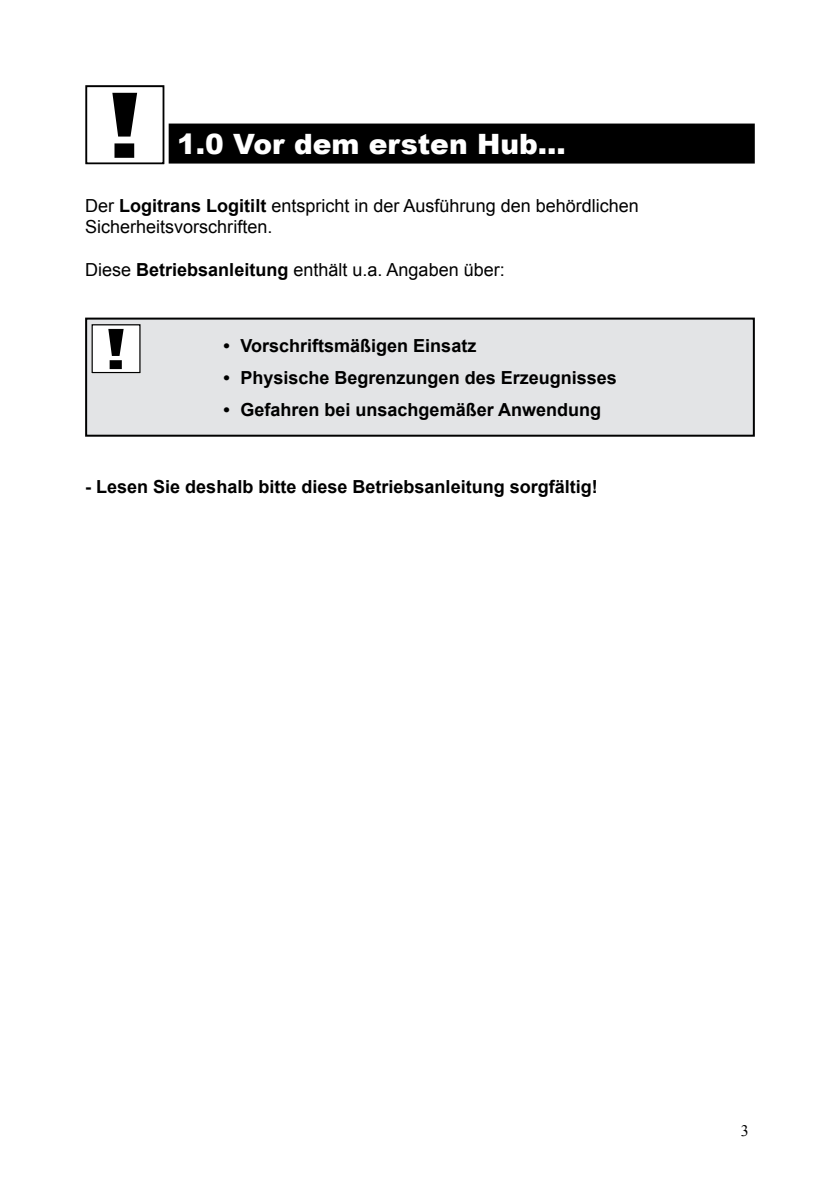
<style>
.page{position:relative;width:840px;height:1191px;background:#fff}
.page>*{position:absolute;margin:0;border:0;box-sizing:border-box;transform-origin:0 0}
.t1{font:900 28px "Arial";color:#fff}
.t2{font:700 18px "Arial";color:#000}
.t3{font:18px/21.6px "Arial";color:#000}
.t4{font:16px "Times New Roman";color:#000}
.s1{font-weight:700}
</style>
<div class="page">
<svg style="left:85px;top:85px;width:85px;height:80px"></svg>
<div style="left:168px;top:124px;width:586px;height:40px;background:#000"></div>
<div style="left:86px;top:318px;width:667px;height:118px;background:#e3e4e6"></div>
<div style="left:85px;top:317px;width:669px;height:120px;border:2px solid #000"></div>
<div style="left:92px;top:325px;width:48px;height:47px;background:#fff"></div>
<div style="left:91px;top:324px;width:49px;height:49px;border:1px solid #000"></div>
<svg style="left:108px;top:329px;width:15px;height:40px"></svg>
<h1 class="t1" style="left:177px;top:127px;width:390px">1.0 Vor dem ersten Hub...</h1>
<p class="t3" style="left:85px;top:195px;width:555px">Der <span class="s1">Logitrans Logitilt</span> entspricht in der Ausführung den behördlichen<br>Sicherheitsvorschriften.</p>
<p class="t3" style="left:85px;top:259px;width:421px">Diese <span class="s1">Betriebsanleitung</span> enthält u.a. Angaben über:</p>
<p class="t2" style="left:223px;top:333px;width:254px">• Vorschriftsmäßigen Einsatz</p>
<p class="t2" style="left:223px;top:365px;width:395px">• Physische Begrenzungen des Erzeugnisses</p>
<p class="t2" style="left:223px;top:397px;width:379px">• Gefahren bei unsachgemäßer Anwendung</p>
<p class="t2" style="left:85px;top:474px;width:514px">- Lesen Sie deshalb bitte diese Betriebsanleitung sorgfältig!</p>
<p class="t4" style="left:740px;top:1119px;width:9px">3</p>
</div>
